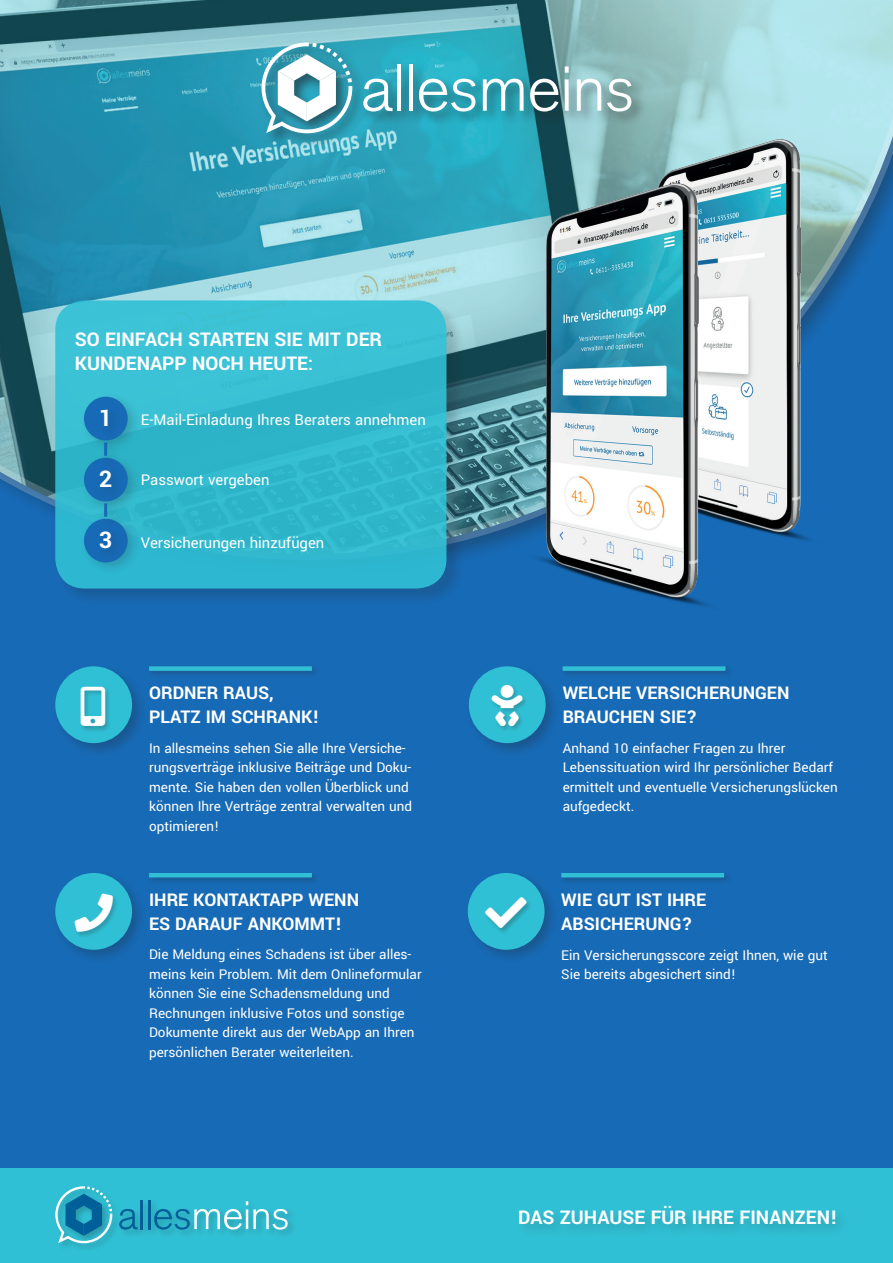
<style>
.page{position:relative;width:893px;height:1263px;background:#176ab5}
.page>*{position:absolute;margin:0;border:0;box-sizing:border-box;transform-origin:0 0}
.t1{font:39.15px "Font Awesome 5 Free Solid";color:#fff}
.t2{font:700 25.5px "Yantramanav";color:#fff}
.t3{font:700 21px/24px "Yantramanav";color:#fff}
.t4{font:700 19.5px/24px "Yantramanav";color:#fff}
.t5{font:16.5px "Yantramanav";color:#fff}
.t6{font:15px/19.5px "Yantramanav";color:#fff}
</style>
<div class="page">
<svg style="left:0;top:0;width:893px;height:555px;background:#519fb6"></svg>
<div style="left:259px;top:40px;width:387px;height:108px;background:#231f20;opacity:.55"></div>
<svg style="left:262px;top:43px;width:90px;height:90px;background:#83beca"></svg>
<svg style="left:363px;top:79px;width:30px;height:33px"></svg>
<hr style="left:397px;top:64px;width:4px;height:47px;background:#fff">
<hr style="left:409px;top:64px;width:4px;height:47px;background:#fff">
<svg style="left:419px;top:79px;width:57px;height:33px;background:#72bec9"></svg>
<svg style="left:483px;top:79px;width:41px;height:32px"></svg>
<svg style="left:530px;top:79px;width:28px;height:33px"></svg>
<svg style="left:565px;top:67px;width:4px;height:6px"></svg>
<svg style="left:565px;top:79px;width:4px;height:32px"></svg>
<svg style="left:577px;top:79px;width:24px;height:32px"></svg>
<svg style="left:607px;top:79px;width:24px;height:33px"></svg>
<div style="left:147px;top:871px;width:173px;height:14px;background:#231f20;opacity:.25"></div>
<hr style="left:149px;top:873px;width:163px;height:4px;background:#30c0d5">
<div style="left:52px;top:870px;width:94px;height:94px;background:#231f20;opacity:.25"></div>
<div style="left:55px;top:873px;width:77px;height:77px;background:#30c0d5;border-radius:50%"></div>
<div style="left:74px;top:892px;width:46px;height:46px;background:#231f20;opacity:.25"></div>
<div style="left:147px;top:665px;width:173px;height:13px;background:#231f20;opacity:.25"></div>
<div style="left:149px;top:666px;width:163px;height:5px;background:#30c0d5"></div>
<div style="left:52px;top:663px;width:95px;height:95px;background:#231f20;opacity:.25"></div>
<div style="left:55px;top:666px;width:77px;height:77px;background:#30c0d5;border-radius:50%"></div>
<div style="left:80px;top:685px;width:32px;height:48px;background:#231f20;opacity:.25"></div>
<div style="left:561px;top:665px;width:172px;height:13px;background:#231f20;opacity:.25"></div>
<div style="left:563px;top:666px;width:162px;height:5px;background:#30c0d5"></div>
<div style="left:466px;top:663px;width:94px;height:94px;background:#231f20;opacity:.25"></div>
<div style="left:469px;top:666px;width:77px;height:77px;background:#30c0d5;border-radius:50%"></div>
<div style="left:491px;top:684px;width:38px;height:49px;background:#231f20;opacity:.25"></div>
<div style="left:560px;top:871px;width:172px;height:14px;background:#231f20;opacity:.25"></div>
<hr style="left:561px;top:873px;width:163px;height:4px;background:#30c0d5">
<div style="left:465px;top:870px;width:94px;height:94px;background:#231f20;opacity:.25"></div>
<div style="left:468px;top:873px;width:77px;height:77px;background:#30c0d5;border-radius:50%"></div>
<div style="left:484px;top:897px;width:49px;height:38px;background:#231f20;opacity:.25"></div>
<div style="left:55px;top:300px;width:410px;height:307px;background:#231f20;opacity:.2"></div>
<div style="left:55px;top:300px;width:391px;height:288px;background:#32b8d1;border-radius:30px"></div>
<div style="left:79px;top:392px;width:62px;height:62px;background:#231f20;opacity:.2"></div>
<div style="left:84px;top:397px;width:44px;height:43px;background:#176ab5;border-radius:50%"></div>
<div style="left:97px;top:405px;width:24px;height:34px;background:#1769b3"></div>
<div style="left:79px;top:453px;width:62px;height:62px;background:#231f20;opacity:.2"></div>
<div style="left:84px;top:458px;width:44px;height:43px;background:#176ab5;border-radius:50%"></div>
<div style="left:96px;top:467px;width:28px;height:34px;background:#1769b2"></div>
<div style="left:79px;top:514px;width:62px;height:62px;background:#231f20;opacity:.2"></div>
<div style="left:84px;top:519px;width:44px;height:43px;background:#176ab5;border-radius:50%"></div>
<div style="left:96px;top:528px;width:28px;height:33px;background:#1769b3"></div>
<div style="left:99px;top:438px;width:21px;height:30px;background:#231f20;opacity:.2"></div>
<hr style="left:104px;top:442px;width:3px;height:14px;background:#176ab5">
<div style="left:99px;top:499px;width:21px;height:30px;background:#231f20;opacity:.2"></div>
<hr style="left:104px;top:503px;width:3px;height:14px;background:#176ab5">
<img style="left:633px;top:140px;width:193px;height:404px">
<img style="left:521px;top:184px;width:203px;height:422px">
<div style="left:0;top:1169px;width:893px;height:94px;background:#30c0d5"></div>
<div style="left:54px;top:1184px;width:243px;height:68px;background:#231f20;opacity:.25"></div>
<svg style="left:55px;top:1186px;width:57px;height:57px"></svg>
<svg style="left:119px;top:1209px;width:19px;height:20px"></svg>
<hr style="left:140px;top:1200px;width:3px;height:29px;background:#005e98">
<hr style="left:148px;top:1200px;width:2px;height:29px;background:#005e98">
<svg style="left:154px;top:1201px;width:134px;height:28px"></svg>
<div style="left:516px;top:1203px;width:334px;height:36px;background:#2fbbd0"></div>
<svg style="left:81px;top:687px;width:24px;height:39px"></svg>
<svg style="left:491px;top:685px;width:32px;height:41px"></svg>
<svg style="left:485px;top:897px;width:42px;height:31px"></svg>
<svg style="left:75px;top:893px;width:38px;height:38px"></svg>
<h3 class="t3" style="left:75px;top:328px;width:309px">SO EINFACH STARTEN SIE MIT DER<br>KUNDENAPP NOCH HEUTE:</h3>
<h2 class="t2" style="left:99px;top:403px;width:15px">1</h2>
<p class="t5" style="left:141px;top:409px;width:287px">E-Mail-Einladung Ihres Beraters annehmen</p>
<h2 class="t2" style="left:99px;top:464px;width:15px">2</h2>
<p class="t5" style="left:141px;top:469px;width:130px">Passwort vergeben</p>
<h2 class="t2" style="left:99px;top:525px;width:15px">3</h2>
<p class="t5" style="left:141px;top:533px;width:185px">Versicherungen hinzufügen</p>
<h1 class="t1" style="left:81px;top:686px;width:26px">□●●▼</h1>
<h3 class="t4" style="left:563px;top:681px;width:228px">WELCHE VERSICHERUNGEN<br>BRAUCHEN SIE?</h3>
<p class="t6" style="left:563px;top:739px;width:277px">Anhand 10 einfacher Fragen zu Ihrer Lebenssituation wird Ihr persönlicher Bedarf ermittelt und eventuelle Versicherungslücken aufgedeckt.</p>
<h3 class="t4" style="left:149px;top:681px;width:172px">ORDNER RAUS,<br>PLATZ IM SCHRANK!</h3>
<p class="t6" style="left:149px;top:739px;width:264px">In allesmeins sehen Sie alle Ihre Versiche&shy;rungsverträge inklusive Beiträge und Doku&shy;mente. Sie haben den vollen Überblick und können Ihre Verträge zentral verwalten und optimieren!</p>
<h3 class="t4" style="left:149px;top:888px;width:211px">IHRE KONTAKTAPP WENN<br>ES DARAUF ANKOMMT!</h3>
<p class="t6" style="left:149px;top:945px;width:274px">Die Meldung eines Schadens ist über alles&shy;meins kein Problem. Mit dem Onlineformular können Sie eine Schadensmeldung und Rechnungen inklusive Fotos und sonstige Dokumente direkt aus der WebApp an Ihren persönlichen Berater weiterleiten.</p>
<h3 class="t4" style="left:561px;top:888px;width:147px">WIE GUT IST IHRE<br>ABSICHERUNG?</h3>
<p class="t6" style="left:561px;top:945px;width:268px">Ein Versicherungsscore zeigt Ihnen, wie gut<br>Sie bereits abgesichert sind!</p>
<h3 class="t3" style="left:518px;top:1206px;width:321px">DAS ZUHAUSE FÜR IHRE FINANZEN!</h3>
</div>
